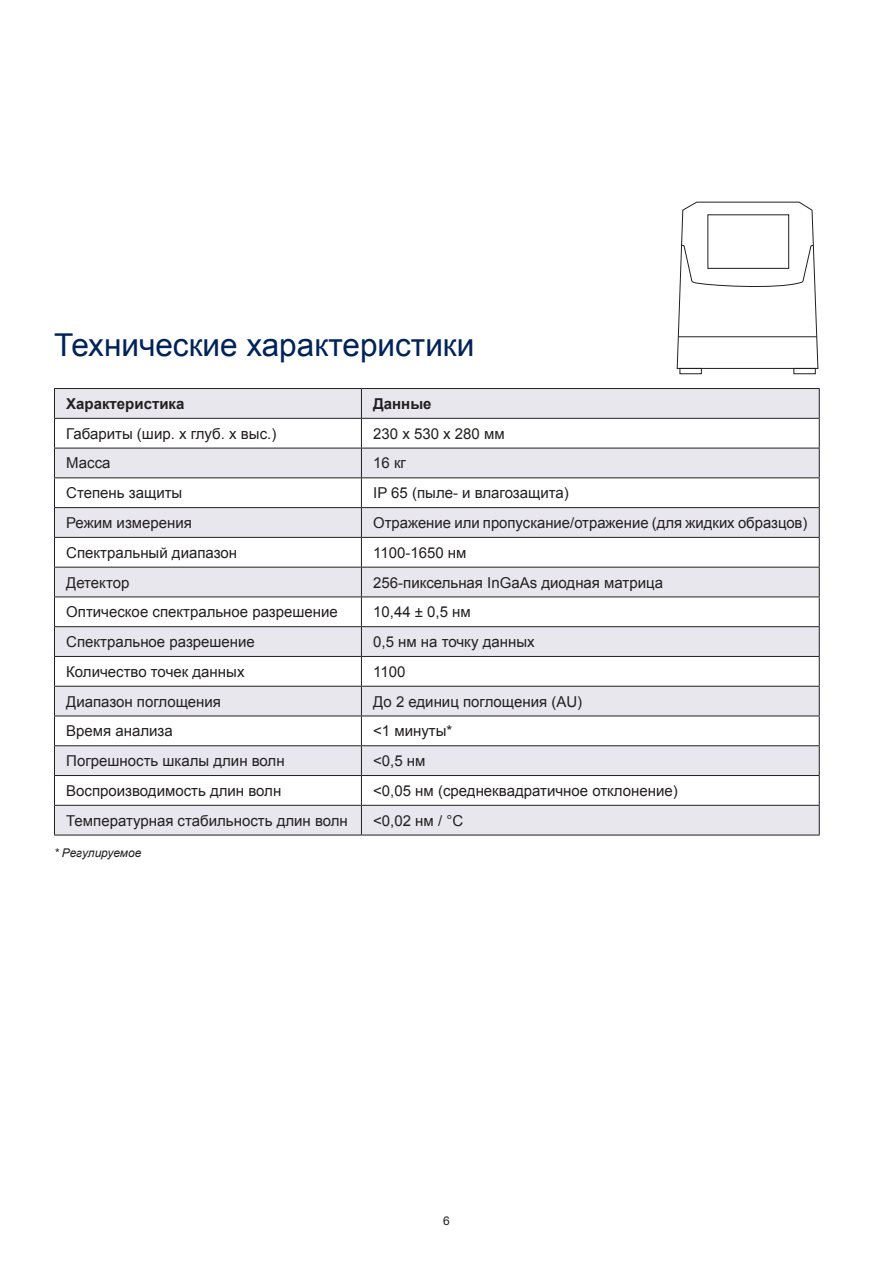
<style>
.page{position:relative;width:893px;height:1263px;background:#fff}
.page>*{position:absolute;margin:0;border:0;box-sizing:border-box;transform-origin:0 0}
.Stor_rubrik{font:31.5px "Arial";color:#002359}
.Brød{font:15px "Arial";color:#231f20}
.Brød-2{font:700 15px "Arial";color:#231f20}
.Billedtekst{font:italic 12px "Arial";letter-spacing:-.005em;color:#231f20}
.t1{font:12px "Arial";color:#231f20}
</style>
<div class="page">
<svg style="left:677px;top:202px;width:141px;height:167px"></svg>
<hr style="left:678px;top:336px;width:139px;height:1px;background:#231f20">
<div style="left:680px;top:368px;width:21px;height:6px;border:1px solid #231f20"></div>
<div style="left:794px;top:368px;width:21px;height:6px;border:1px solid #231f20"></div>
<div style="left:55px;top:389px;width:306px;height:446px;background:#e7e7ed"></div>
<div style="left:362px;top:389px;width:457px;height:446px;background:#e7e7ed"></div>
<svg style="left:55px;top:419px;width:306px;height:386px;fill:#e7e7ed"></svg>
<svg style="left:362px;top:419px;width:457px;height:386px;fill:#e7e7ed"></svg>
<svg style="left:55px;top:478px;width:306px;height:267px;fill:#e7e7ed"></svg>
<svg style="left:362px;top:478px;width:457px;height:267px;fill:#e7e7ed"></svg>
<div style="left:54px;top:656px;width:307px;height:30px;background:#fff"></div>
<div style="left:361px;top:656px;width:458px;height:30px;background:#fff"></div>
<hr style="left:54px;top:388px;width:307px;height:1px;background:#231f20">
<hr style="left:361px;top:388px;width:459px;height:1px;background:#231f20">
<hr style="left:54px;top:418px;width:307px;height:1px;background:#231f20">
<hr style="left:361px;top:418px;width:459px;height:1px;background:#231f20">
<hr style="left:54px;top:448px;width:307px;height:1px;background:#231f20">
<hr style="left:361px;top:448px;width:459px;height:1px;background:#231f20">
<hr style="left:54px;top:477px;width:307px;height:1px;background:#231f20">
<hr style="left:361px;top:477px;width:459px;height:1px;background:#231f20">
<hr style="left:54px;top:835px;width:307px;height:1px;background:#231f20">
<hr style="left:361px;top:835px;width:459px;height:1px;background:#231f20">
<hr style="left:54px;top:507px;width:307px;height:1px;background:#231f20">
<hr style="left:54px;top:537px;width:307px;height:1px;background:#231f20">
<hr style="left:361px;top:507px;width:459px;height:1px;background:#231f20">
<hr style="left:361px;top:537px;width:459px;height:1px;background:#231f20">
<hr style="left:54px;top:567px;width:307px;height:1px;background:#231f20">
<hr style="left:54px;top:596px;width:307px;height:1px;background:#231f20">
<hr style="left:361px;top:567px;width:459px;height:1px;background:#231f20">
<hr style="left:361px;top:596px;width:459px;height:1px;background:#231f20">
<hr style="left:54px;top:626px;width:307px;height:1px;background:#231f20">
<hr style="left:54px;top:656px;width:307px;height:1px;background:#231f20">
<hr style="left:361px;top:626px;width:459px;height:1px;background:#231f20">
<hr style="left:361px;top:656px;width:459px;height:1px;background:#231f20">
<hr style="left:54px;top:686px;width:307px;height:1px;background:#231f20">
<hr style="left:54px;top:716px;width:307px;height:1px;background:#231f20">
<hr style="left:361px;top:686px;width:459px;height:1px;background:#231f20">
<hr style="left:361px;top:716px;width:459px;height:1px;background:#231f20">
<hr style="left:54px;top:745px;width:307px;height:1px;background:#231f20">
<hr style="left:361px;top:745px;width:459px;height:1px;background:#231f20">
<hr style="left:54px;top:775px;width:307px;height:1px;background:#231f20">
<svg style="left:54px;top:389px;width:1px;height:446px"></svg>
<hr style="left:54px;top:805px;width:307px;height:1px;background:#231f20">
<hr style="left:361px;top:775px;width:459px;height:1px;background:#231f20">
<svg style="left:361px;top:389px;width:1px;height:446px"></svg>
<svg style="left:819px;top:389px;width:1px;height:446px"></svg>
<hr style="left:361px;top:805px;width:459px;height:1px;background:#231f20">
<p class="Stor_rubrik" style="left:54px;top:325px;width:422px">Технические характеристики</p>
<p class="Brød-2" style="left:66px;top:394px;width:120px">Характеристика</p>
<p class="Brød-2" style="left:373px;top:394px;width:60px">Данные</p>
<p class="Brød" style="left:66px;top:424px;width:212px">Габариты (шир. х глуб. х выс.)</p>
<p class="Brød" style="left:373px;top:424px;width:133px">230 x 530 x 280 мм</p>
<p class="Brød" style="left:66px;top:453px;width:46px">Масса</p>
<p class="Brød" style="left:373px;top:453px;width:34px">16 кг</p>
<p class="Brød" style="left:66px;top:483px;width:118px">Степень защиты</p>
<p class="Brød" style="left:373px;top:483px;width:197px">IP 65 (пыле- и влагозащита)</p>
<p class="Brød" style="left:66px;top:513px;width:127px">Режим измерения</p>
<p class="Brød" style="left:373px;top:513px;width:436px">Отражение или пропускание/отражение (для жидких образцов)</p>
<p class="Brød" style="left:66px;top:543px;width:172px">Спектральный диапазон</p>
<p class="Brød" style="left:373px;top:543px;width:95px">1100-1650 нм</p>
<p class="Brød" style="left:66px;top:572px;width:65px">Детектор</p>
<p class="Brød" style="left:373px;top:572px;width:291px">256-пиксельная InGaAs диодная матрица</p>
<p class="Brød" style="left:66px;top:602px;width:273px">Оптическое спектральное разрешение</p>
<p class="Brød" style="left:373px;top:602px;width:99px">10,44 ± 0,5 нм</p>
<p class="Brød" style="left:66px;top:632px;width:190px">Спектральное разрешение</p>
<p class="Brød" style="left:373px;top:632px;width:163px">0,5 нм на точку данных</p>
<p class="Brød" style="left:66px;top:662px;width:180px">Количество точек данных</p>
<p class="Brød" style="left:373px;top:662px;width:34px">1100</p>
<p class="Brød" style="left:66px;top:691px;width:156px">Диапазон поглощения</p>
<p class="Brød" style="left:373px;top:691px;width:211px">До 2 единиц поглощения (AU)</p>
<p class="Brød" style="left:66px;top:721px;width:108px">Время анализа</p>
<p class="Brød" style="left:373px;top:721px;width:81px">&lt;1 минуты*</p>
<p class="Brød" style="left:66px;top:751px;width:220px">Погрешность шкалы длин волн</p>
<p class="Brød" style="left:373px;top:751px;width:54px">&lt;0,5 нм</p>
<p class="Brød" style="left:66px;top:781px;width:217px">Воспроизводимость длин волн</p>
<p class="Brød" style="left:373px;top:781px;width:306px">&lt;0,05 нм (среднеквадратичное отклонение)</p>
<p class="Brød" style="left:66px;top:810px;width:283px">Температурная стабильность длин волн</p>
<p class="Brød" style="left:373px;top:810px;width:92px">&lt;0,02 нм / °C</p>
<p class="Billedtekst" style="left:54px;top:845px;width:89px">* Регулируемое</p>
<p class="t1" style="left:443px;top:1213px;width:8px">6</p>
</div>
